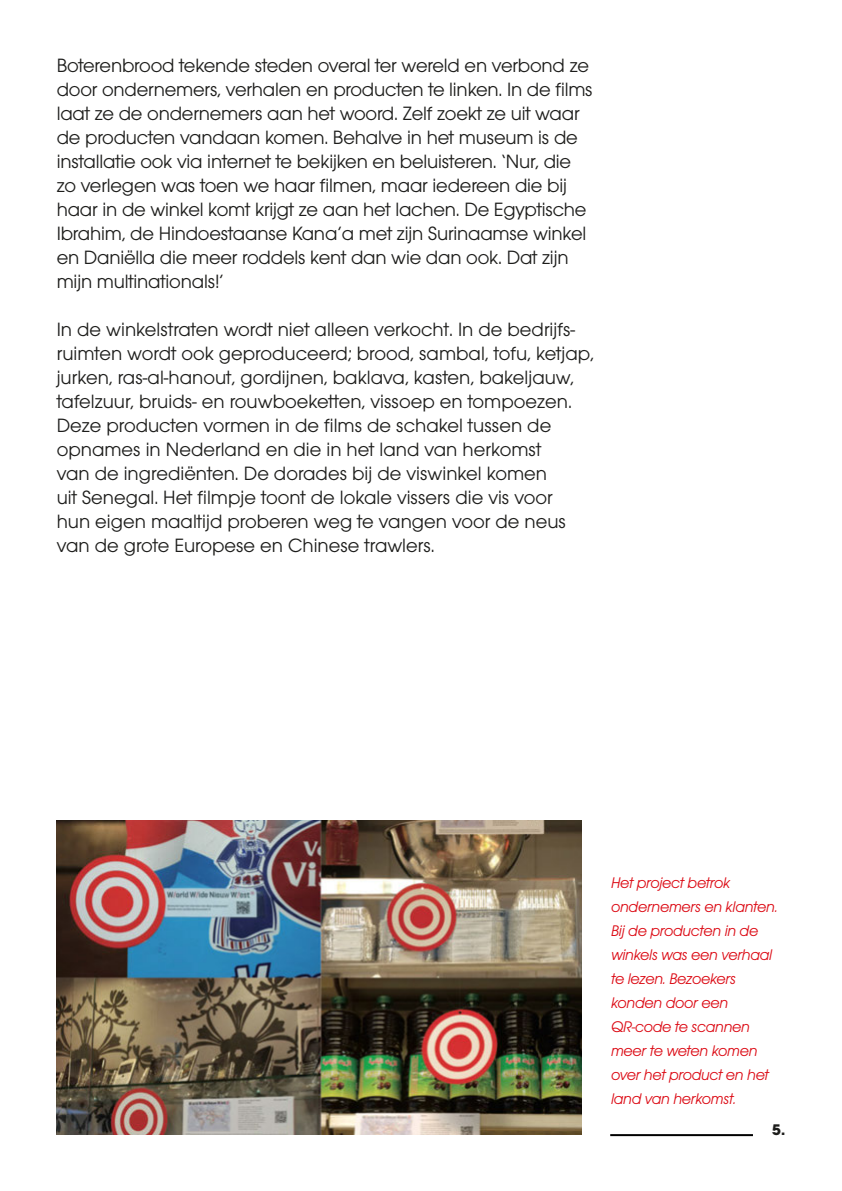
<style>
.page{position:relative;width:842px;height:1191px;background:#fff}
.page>*{position:absolute;margin:0;border:0;box-sizing:border-box;transform-origin:0 0}
.t1{font:20px/24px "Avant Gar Got Itc T";letter-spacing:-.01em;color:#1d1d1b}
.t2{font:16px/24px "Avant Gar Got Itc T Book Obli";letter-spacing:-.02em;color:#dc0a14}
.t3{font:700 16px "Avant Gar Got Itc T";color:#1d1d1b}
</style>
<div class="page">
<hr style="left:610px;top:1134px;width:143px;height:2px;background:#000">
<img style="left:57px;top:821px;width:525px;height:313px">
<p class="t1" style="left:57px;top:53px;width:538px">Boterenbrood tekende steden overal ter wereld en verbond ze door ondernemers, verhalen en producten te linken. In de films laat ze de ondernemers aan het woord. Zelf zoekt ze uit waar de producten vandaan komen. Behalve in het museum is de installatie ook via internet te bekijken en beluisteren. ‘Nur, die zo verlegen was toen we haar filmen, maar iedereen die bij haar in de winkel komt krijgt ze aan het lachen. De Egyptische Ibrahim, de Hindoestaanse Kana’a met zijn Surinaamse winkel en Daniëlla die meer roddels kent dan wie dan ook. Dat zijn mijn multinationals!’</p>
<p class="t1" style="left:57px;top:317px;width:539px">In de winkelstraten wordt niet alleen verkocht. In de bedrijfs&shy;ruimten wordt ook geproduceerd; brood, sambal, tofu, ketjap, jurken, ras-al-hanout, gordijnen, baklava, kasten, bakeljauw, tafelzuur, bruids- en rouwboeketten, vissoep en tompoezen.<br>Deze producten vormen in de films de schakel tussen de</p>
<p class="t1" style="left:57px;top:437px;width:486px">opnames in Nederland en die in het land van herkomst</p>
<p class="t1" style="left:57px;top:461px;width:492px">van de ingrediënten. De dorades bij de viswinkel komen</p>
<p class="t1" style="left:57px;top:485px;width:498px">uit Senegal. Het filmpje toont de lokale vissers die vis voor</p>
<p class="t1" style="left:57px;top:509px;width:511px">hun eigen maaltijd proberen weg te vangen voor de neus van de grote Europese en Chinese trawlers.</p>
<p class="t2" style="left:611px;top:870px;width:121px">Het project betrok</p>
<p class="t2" style="left:611px;top:894px;width:168px">ondernemers en klanten.<br>Bij de producten in de winkels was een verhaal te lezen. Bezoekers</p>
<p class="t2" style="left:611px;top:990px;width:119px">konden door een</p>
<p class="t2" style="left:611px;top:1014px;width:159px">QR-code te scannen meer te weten komen over het product en het land van herkomst.</p>
<p class="t3" style="left:772px;top:1119px;width:14px">5.</p>
</div>
